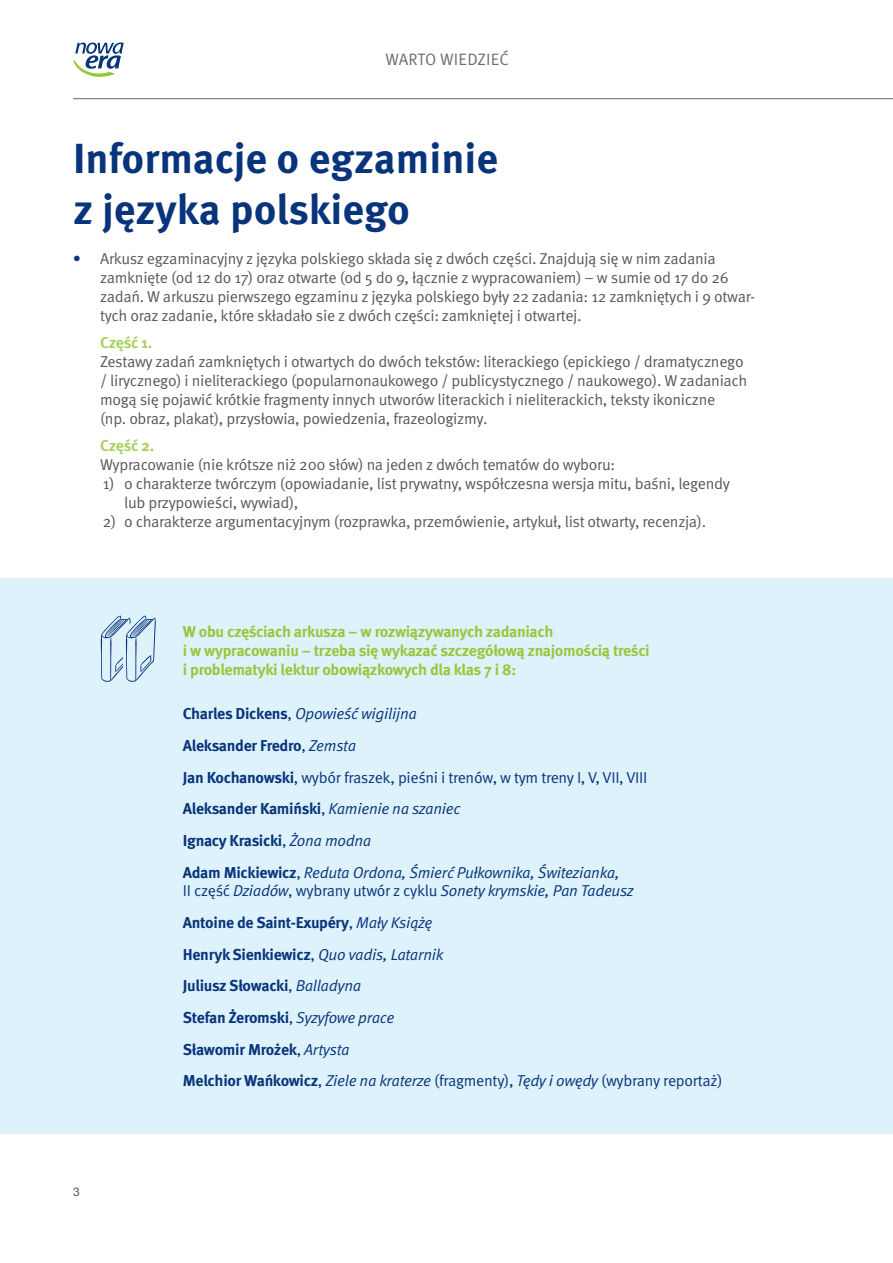
<style>
.page{position:relative;width:893px;height:1263px;background:#fff}
.page>*{position:absolute;margin:0;border:0;box-sizing:border-box;transform-origin:0 0}
.t1{font:700 42px/50.4px "Meta Pro";color:#08347b}
.t2{font:16.5px "Meta Pro Norm";letter-spacing:.01em;color:#6c6d70}
.t3{font:15.75px/18.9px "Meta Pro Norm";letter-spacing:-.02em;color:#57585a}
.t4{font:700 15.75px/31.7px "Meta Pro";letter-spacing:-.02em;color:#08347b}
.t5{font:15.75px/18.9px "Meta Pro Norm Ita";letter-spacing:-.02em;color:#08347b}
.t6{font:700 15.75px/18.9px "Meta Pro";letter-spacing:-.025em;color:#94c83c}
.t7{font:15.75px "Meta Pro Norm";letter-spacing:-.02em;color:#08347b}
.t8{font:700 15.75px "Meta Pro";letter-spacing:-.02em;color:#a9d161}
.t9{font:12px "Helvetica Neue LT Pro";color:#57585a}
.s1{font-family:"Meta Pro";font-weight:700;color:#08347b}
.s2{font-family:"Meta Pro";font-weight:700}
.s3{font-family:"Meta Pro Norm"}
.s4{font-family:"Meta Pro Norm";font-weight:400}
.s5{font-family:"Meta Pro Norm Ita";font-weight:400}
.s6{font-family:"Meta Pro Norm Ita"}
</style>
<div class="page">
<hr style="left:73px;top:98px;width:820px;height:1px;background:#696569">
<svg style="left:73px;top:43px;width:51px;height:34px"></svg>
<div style="left:0;top:579px;width:893px;height:555px;background:#ddf2fb"></div>
<svg style="left:100px;top:615px;width:56px;height:67px"></svg>
<p class="t2" style="left:385px;top:47px;width:125px">WARTO WIEDZIEĆ</p>
<h1 class="t1" style="left:73px;top:131px;width:427px">Informacje o egzaminie z języka polskiego</h1>
<p class="t3" style="left:100px;top:248px;width:656px;text-indent:-27px"><span class="s1">•</span> Arkusz egzaminacyjny z języka polskiego składa się z dwóch części. Znajdują się w nim zadania zamknięte (od 12 do 17) oraz otwarte (od 5 do 9, łącznie z wypracowaniem) – w sumie od 17 do 26 zadań. W arkuszu pierwszego egzaminu z języka polskiego były 22 zadania: 12 zamkniętych i 9 otwar&shy;tych oraz zadanie, które składało sie z dwóch części: zamkniętej i otwartej.</p>
<p class="t8" style="left:100px;top:330px;width:54px">Część 1.</p>
<p class="t3" style="left:100px;top:351px;width:649px">Zestawy zadań zamkniętych i otwartych do dwóch tekstów: literackiego (epickiego / dramatycznego / lirycznego) i nieliterackiego (popularnonaukowego / publicystycznego / naukowego). W zadaniach mogą się pojawić krótkie fragmenty innych utworów literackich i nieliterackich, teksty ikoniczne<br>(np. obraz, plakat), przysłowia, powiedzenia, frazeologizmy.</p>
<p class="t8" style="left:100px;top:433px;width:56px">Część 2.</p>
<p class="t3" style="left:100px;top:454px;width:517px">Wypracowanie (nie krótsze niż 200 słów) na jeden z dwóch tematów do wyboru:</p>
<p class="t3" style="left:124px;top:473px;width:607px;text-indent:-21px">1) o charakterze twórczym (opowiadanie, list prywatny, współczesna wersja mitu, baśni, legendy lub przypowieści, wywiad),</p>
<p class="t3" style="left:103px;top:511px;width:605px">2) o charakterze argumentacyjnym (rozprawka, przemówienie, artykuł, list otwarty, recenzja).</p>
<p class="t6" style="left:183px;top:621px;width:468px">W obu częściach arkusza – w rozwiązywanych zadaniach<br>i w wypracowaniu – trzeba się wykazać szczegółową znajomością treści i problematyki lektur obowiązkowych dla klas 7 i 8:</p>
<p class="t9" style="left:73px;top:1185px;width:8px">3</p>
<p class="t5" style="left:183px;top:703px;width:236px"><span class="s2">Charles Dickens</span><span class="s3">,</span> Opowieść wigilijna</p>
<p class="t4" style="left:183px;top:729px;width:175px">Aleksander Fredro<span class="s4">,</span> <span class="s5">Zemsta</span></p>
<p class="t7" style="left:183px;top:765px;width:466px"><span class="s2">Jan Kochanowski</span>, wybór fraszek, pieśni i trenów, w tym treny I, V, VII, VIII</p>
<p class="t4" style="left:183px;top:792px;width:279px">Aleksander Kamiński<span class="s4">,</span> <span class="s5">Kamienie na szaniec<br></span>Ignacy Krasicki<span class="s4">,</span> <span class="s5">Żona modna</span></p>
<p class="t5" style="left:183px;top:862px;width:452px"><span class="s2">Adam Mickiewicz</span><span class="s3">,</span> Reduta Ordona, Śmierć Pułkownika, Świtezianka,<br><span class="s3">II część</span> Dziadów<span class="s3">, wybrany utwór z cyklu</span> Sonety krymskie, Pan Tadeusz</p>
<p class="t4" style="left:183px;top:906px;width:262px">Antoine de Saint-Exupéry<span class="s4">,</span> <span class="s5">Mały Książę </span>Henryk Sienkiewicz<span class="s4">,</span> <span class="s5">Quo vadis, Latarnik </span>Juliusz Słowacki<span class="s4">,</span> <span class="s5">Balladyna<br></span>Stefan Żeromski<span class="s4">,</span> <span class="s5">Syzyfowe prace </span>Sławomir Mrożek<span class="s4">,</span> <span class="s5">Artysta</span></p>
<p class="t7" style="left:183px;top:1069px;width:541px"><span class="s2">Melchior Wańkowicz</span>, <span class="s6">Ziele na kraterze</span> (fragmenty), <span class="s6">Tędy i owędy</span> (wybrany reportaż)</p>
</div>
